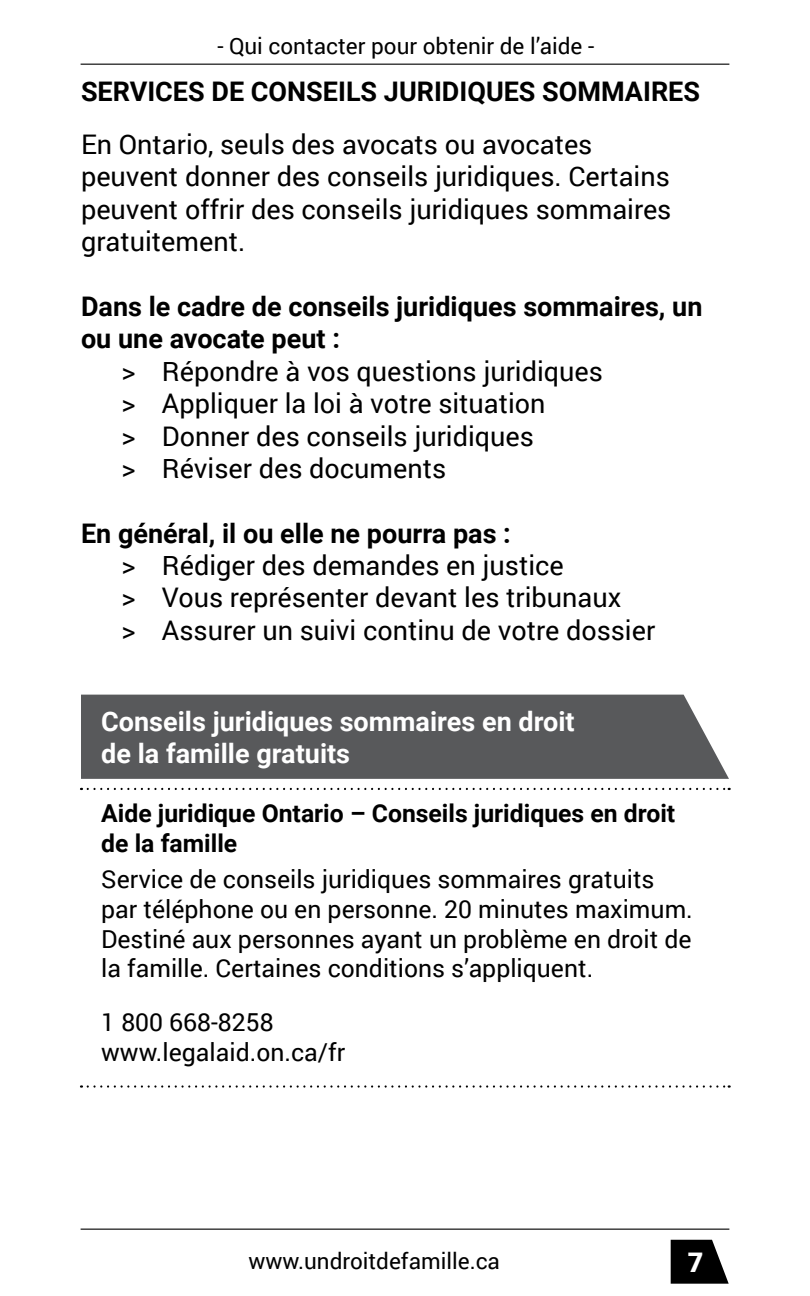
<style>
.page{position:relative;width:810px;height:1296px;background:#fff}
.page>*{position:absolute;margin:0;border:0;box-sizing:border-box;transform-origin:0 0}
.t1{font:27px/32.4px "Roboto";color:#000}
.t2{font:700 27px/32.4px "Roboto";color:#000}
.t3{font:700 27px/32.4px "Roboto";color:#fff}
.t4{font:900 27px "Roboto";color:#fff}
.t5{font:24.75px/29.7px "Roboto";color:#000}
.t6{font:700 24.75px/29.7px "Roboto";color:#000}
.t7{font:22.5px "Roboto";color:#000}
</style>
<div class="page">
<svg style="left:671px;top:1240px;width:58px;height:44px;background:#272727"></svg>
<hr style="left:81px;top:64px;width:648px;height:1px;background:#000">
<hr style="left:81px;top:1229px;width:648px;height:1px;background:#000">
<div style="left:81px;top:695px;width:648px;height:84px;background:#58595b"></div>
<svg style="left:88px;top:788px;width:642px;height:2px"></svg>
<svg style="left:88px;top:1085px;width:642px;height:3px"></svg>
<p class="t7" style="left:217px;top:36px;width:378px">- Qui contacter pour obtenir de l’aide -</p>
<p class="t2" style="left:81px;top:77px;width:621px">SERVICES DE CONSEILS JURIDIQUES SOMMAIRES</p>
<p class="t1" style="left:81px;top:130px;width:592px">En Ontario, seuls des avocats ou avocates peuvent donner des conseils juridiques. Certains peuvent offrir des conseils juridiques sommaires gratuitement.</p>
<p class="t2" style="left:81px;top:292px;width:623px">Dans le cadre de conseils juridiques sommaires, un ou une avocate peut :</p>
<p class="t1" style="left:122px;top:357px;width:483px">&gt; Répondre à vos questions juridiques &gt; Appliquer la loi à votre situation<br>&gt; Donner des conseils juridiques<br>&gt; Réviser des documents</p>
<p class="t2" style="left:81px;top:519px;width:431px">En général, il ou elle ne pourra pas :</p>
<p class="t1" style="left:122px;top:551px;width:535px">&gt; Rédiger des demandes en justice<br>&gt; Vous représenter devant les tribunaux<br>&gt; Assurer un suivi continu de votre dossier</p>
<p class="t3" style="left:101px;top:707px;width:475px">Conseils juridiques sommaires en droit de la famille gratuits</p>
<p class="t6" style="left:101px;top:801px;width:576px">Aide juridique Ontario – Conseils juridiques en droit de la famille</p>
<p class="t5" style="left:101px;top:866px;width:593px">Service de conseils juridiques sommaires gratuits par téléphone ou en personne. 20 minutes maximum.<br>Destiné aux personnes ayant un problème en droit de la famille. Certaines conditions s’appliquent.</p>
<p class="t5" style="left:101px;top:1007px;width:245px">1 800 668-8258 www.legalaid.on.ca/fr</p>
<p class="t7" style="left:248px;top:1251px;width:253px">www.undroitdefamille.ca</p>
<p class="t4" style="left:688px;top:1251px;width:17px">7</p>
</div>
